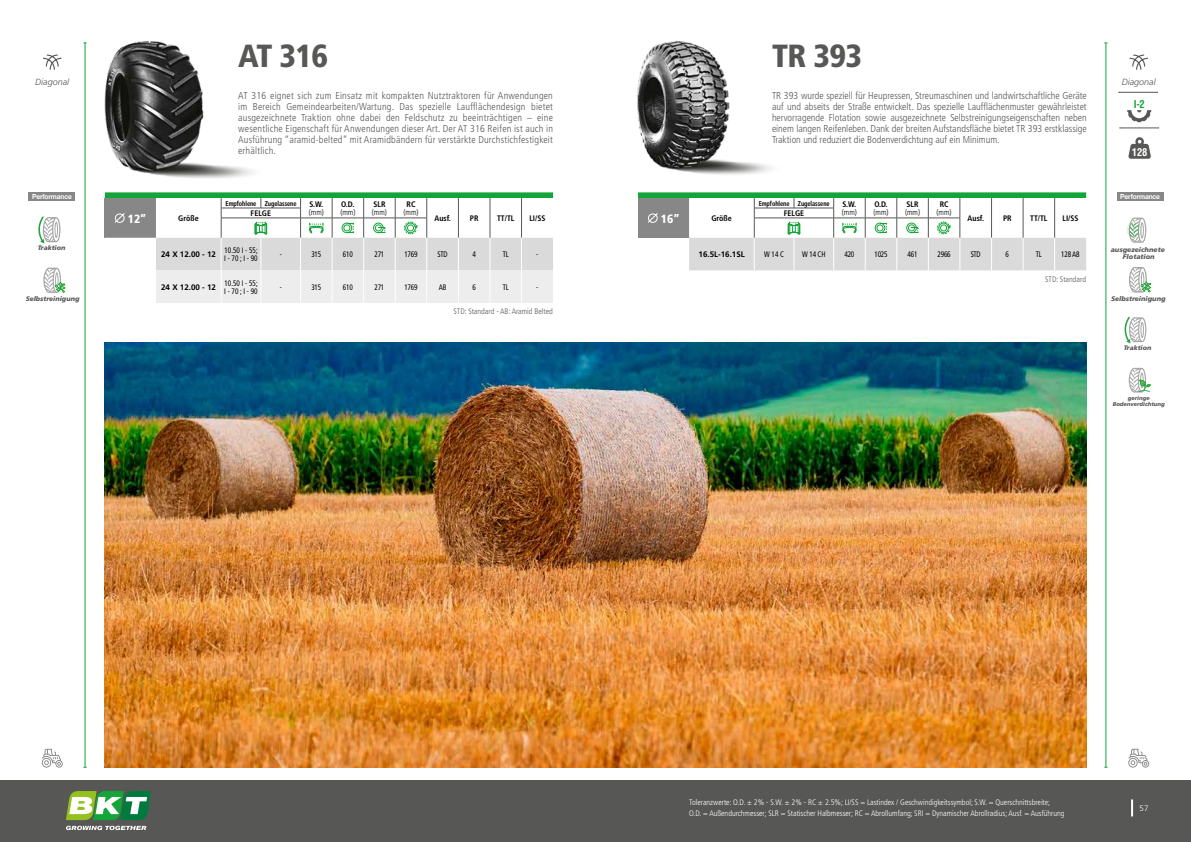
<style>
.page{position:relative;width:1191px;height:842px;background:#fff}
.page>*{position:absolute;margin:0;border:0;box-sizing:border-box;transform-origin:0 0}
.t1{font:900 condensed 32px "Frutiger LT Std";letter-spacing:-.02em;color:#575756}
.t2{font:900 condensed 12px "Frutiger LT Std";color:#fff}
.t3{font:700 condensed 10.6px "Helvetica LT Std";color:#13a538}
.t4{font:700 condensed 10.6px "Helvetica LT Std";color:#fff}
.t5{font:300 condensed 10px/11px "Frutiger LT Std";color:#575756;text-align:justify}
.t6{font:italic 300 9px "Frutiger LT Std";color:#575756}
.t7{font:300 condensed 8px/11px "Frutiger LT Std";color:#fff}
.t8{font:condensed 8px/8px "Frutiger LT Std";letter-spacing:-.03em;color:#000;scale:.9 1}
.t9{font:700 condensed 8px "Frutiger LT Std";color:#000}
.t10{font:300 condensed 8px "Frutiger LT Std";color:#575756}
.t11{font:700 8px "Frutiger LT Std";color:#000}
.t12{font:300 condensed 8px "Frutiger LT Std";color:#000}
.t13{font:300 8px "Frutiger LT Std";color:#fff}
.t14{font:700 condensed 7px "Frutiger LT Std";letter-spacing:-.01em;color:#000;scale:.9 1}
.t15{font:700 7px "Helvetica Neue";letter-spacing:-.02em;color:#fff;scale:.95 1}
.t16{font:italic 900 6.8px/6.8px "Frutiger";color:#575756;text-align:center}
.t17{font:italic 900 6.6px "Frutiger";color:#575756}
.t18{font:italic 900 6.5px "Frutiger";color:#575756}
.t19{font:italic 900 6.4px/6.4px "Frutiger";color:#575756;text-align:center}
.t20{font:italic 900 5.5px/5.5px "Frutiger";color:#575756;text-align:center}
</style>
<div class="page">
<div style="left:0;top:780px;width:1191px;height:62px;background:#575756"></div>
<svg style="left:1131px;top:799px;width:2px;height:17px"></svg>
<svg style="left:1129px;top:54px;width:19px;height:16px"></svg>
<svg style="left:43px;top:54px;width:19px;height:16px"></svg>
<hr style="left:85px;top:43px;width:1px;height:724px;background:#13a538">
<hr style="left:1105px;top:43px;width:1px;height:724px;background:#13a538">
<svg style="left:66px;top:791px;width:85px;height:29px;background:#75b375"></svg>
<svg style="left:66px;top:826px;width:80px;height:4px"></svg>
<img style="left:104px;top:41px;width:148px;height:157px">
<svg style="left:105px;top:192px;width:448px;height:111px"></svg>
<img style="left:637px;top:41px;width:134px;height:134px">
<svg style="left:638px;top:192px;width:448px;height:78px"></svg>
<img style="left:105px;top:343px;width:981px;height:425px">
<div style="left:1117px;top:192px;width:46px;height:9px;background:#878787"></div>
<svg style="left:1126px;top:218px;width:20px;height:25px"></svg>
<svg style="left:1129px;top:267px;width:23px;height:26px"></svg>
<svg style="left:1124px;top:317px;width:22px;height:26px"></svg>
<svg style="left:1128px;top:368px;width:23px;height:24px"></svg>
<div style="left:29px;top:192px;width:46px;height:9px;background:#878787"></div>
<svg style="left:38px;top:216px;width:22px;height:28px"></svg>
<svg style="left:43px;top:268px;width:23px;height:25px"></svg>
<svg style="left:1127px;top:110px;width:24px;height:13px"></svg>
<hr style="left:1119px;top:128px;width:39px;height:1px;background:#575756">
<svg style="left:1128px;top:137px;width:22px;height:22px"></svg>
<hr style="left:1118px;top:92px;width:39px;height:1px;background:#575756">
<svg style="left:42px;top:749px;width:21px;height:19px"></svg>
<svg style="left:1128px;top:749px;width:21px;height:19px"></svg>
<h1 class="t1" style="left:238px;top:36px;width:92px">AT 316</h1>
<h1 class="t1" style="left:772px;top:36px;width:92px">TR 393</h1>
<p class="t6" style="left:35px;top:76px;width:36px">Diagonal</p>
<p class="t6" style="left:1121px;top:76px;width:36px">Diagonal</p>
<p class="t15" style="left:32px;top:191px;width:43px">Performance</p>
<p class="t18" style="left:38px;top:244px;width:29px">Traktion</p>
<p class="t17" style="left:26px;top:295px;width:55px">Selbstreinigung</p>
<p class="t2" style="left:128px;top:211px;width:20px">12”</p>
<p class="t9" style="left:178px;top:213px;width:22px">Größe</p>
<p class="t5" style="left:238px;top:91px;width:316px">AT 316 eignet sich zum Einsatz mit kompakten Nutztraktoren für Anwendungen im Bereich Gemeindearbeiten/Wartung. Das spezielle Laufflächendesign bietet ausgezeichnete Traktion ohne dabei den Feldschutz zu beeinträchtigen – eine wesentliche Eigenschaft für Anwendungen dieser Art. Der AT 316 Reifen ist auch in Ausführung “aramid-belted” mit Aramidbändern für verstärkte Durchstichfestigkeit erhältlich.</p>
<p class="t14" style="left:226px;top:199px;width:80px">Empfohlene Zugelassene</p>
<p class="t9" style="left:309px;top:199px;width:15px">S.W.</p>
<p class="t12" style="left:309px;top:208px;width:17px">(mm)</p>
<p class="t9" style="left:251px;top:208px;width:22px">FELGE</p>
<p class="t9" style="left:341px;top:199px;width:15px">O.D.</p>
<p class="t12" style="left:340px;top:208px;width:17px">(mm)</p>
<p class="t9" style="left:373px;top:199px;width:13px">SLR</p>
<p class="t12" style="left:372px;top:208px;width:17px">(mm)</p>
<p class="t9" style="left:406px;top:199px;width:10px">RC</p>
<p class="t12" style="left:403px;top:208px;width:17px">(mm)</p>
<p class="t9" style="left:434px;top:213px;width:18px">Ausf.</p>
<p class="t9" style="left:470px;top:213px;width:10px">PR</p>
<p class="t9" style="left:497px;top:213px;width:19px">TT/TL</p>
<p class="t9" style="left:529px;top:213px;width:17px">LI/SS</p>
<p class="t11" style="left:161px;top:250px;width:56px">24 X 12.00 - 12</p>
<p class="t8" style="left:224px;top:246px;width:39px">10.50 I - 55;<br>I - 70 ; I - 90</p>
<p class="t8" style="left:280px;top:250px;width:4px">-</p>
<p class="t8" style="left:311px;top:250px;width:13px">315</p>
<p class="t8" style="left:343px;top:250px;width:13px">610</p>
<p class="t8" style="left:374px;top:250px;width:13px">271</p>
<p class="t8" style="left:404px;top:250px;width:16px">1769</p>
<p class="t8" style="left:437px;top:250px;width:13px">STD</p>
<p class="t8" style="left:472px;top:250px;width:5px">4</p>
<p class="t8" style="left:503px;top:250px;width:8px">TL</p>
<p class="t8" style="left:536px;top:250px;width:4px">-</p>
<p class="t11" style="left:161px;top:282px;width:56px">24 X 12.00 - 12</p>
<p class="t8" style="left:224px;top:279px;width:39px">10.50 I - 55;<br>I - 70 ; I - 90</p>
<p class="t8" style="left:280px;top:283px;width:4px">-</p>
<p class="t8" style="left:311px;top:283px;width:13px">315</p>
<p class="t8" style="left:343px;top:283px;width:13px">610</p>
<p class="t8" style="left:374px;top:283px;width:13px">271</p>
<p class="t8" style="left:404px;top:283px;width:16px">1769</p>
<p class="t8" style="left:439px;top:283px;width:10px">AB</p>
<p class="t8" style="left:472px;top:283px;width:5px">6</p>
<p class="t8" style="left:503px;top:283px;width:8px">TL</p>
<p class="t8" style="left:536px;top:283px;width:4px">-</p>
<p class="t10" style="left:453px;top:307px;width:101px">STD: Standard - AB: Aramid Belted</p>
<p class="t2" style="left:661px;top:211px;width:20px">16”</p>
<p class="t9" style="left:711px;top:213px;width:22px">Größe</p>
<p class="t5" style="left:772px;top:91px;width:316px">TR 393 wurde speziell für Heupressen, Streumaschinen und landwirtschaftliche Geräte auf und abseits der Straße entwickelt. Das spezielle Laufflächenmuster gewährleistet hervorragende Flotation sowie ausgezeichnete Selbstreinigungseigenschaften neben einem langen Reifenleben. Dank der breiten Aufstandsfläche bietet TR 393 erstklassige Traktion und reduziert die Bodenverdichtung auf ein Minimum.</p>
<p class="t14" style="left:758px;top:199px;width:80px">Empfohlene Zugelassene</p>
<p class="t9" style="left:842px;top:199px;width:15px">S.W.</p>
<p class="t12" style="left:842px;top:208px;width:17px">(mm)</p>
<p class="t9" style="left:783px;top:208px;width:22px">FELGE</p>
<p class="t9" style="left:874px;top:199px;width:15px">O.D.</p>
<p class="t12" style="left:873px;top:208px;width:17px">(mm)</p>
<p class="t9" style="left:906px;top:199px;width:13px">SLR</p>
<p class="t12" style="left:905px;top:208px;width:17px">(mm)</p>
<p class="t9" style="left:939px;top:199px;width:10px">RC</p>
<p class="t12" style="left:936px;top:208px;width:17px">(mm)</p>
<p class="t9" style="left:967px;top:213px;width:18px">Ausf.</p>
<p class="t9" style="left:1003px;top:213px;width:10px">PR</p>
<p class="t9" style="left:1030px;top:213px;width:19px">TT/TL</p>
<p class="t9" style="left:1062px;top:213px;width:17px">LI/SS</p>
<p class="t11" style="left:698px;top:250px;width:48px">16.5L-16.1SL</p>
<p class="t8" style="left:764px;top:250px;width:24px">W 14 C</p>
<p class="t8" style="left:802px;top:250px;width:27px">W 14 CH</p>
<p class="t8" style="left:844px;top:250px;width:13px">420</p>
<p class="t8" style="left:874px;top:250px;width:16px">1025</p>
<p class="t8" style="left:907px;top:250px;width:13px">461</p>
<p class="t8" style="left:937px;top:250px;width:16px">2966</p>
<p class="t8" style="left:970px;top:250px;width:13px">STD</p>
<p class="t8" style="left:1005px;top:250px;width:5px">6</p>
<p class="t8" style="left:1036px;top:250px;width:8px">TL</p>
<p class="t8" style="left:1061px;top:250px;width:22px">128 A8</p>
<p class="t10" style="left:1045px;top:275px;width:42px">STD: Standard</p>
<p class="t3" style="left:1133px;top:98px;width:13px">I-2</p>
<p class="t4" style="left:1131px;top:145px;width:17px">128</p>
<p class="t15" style="left:1120px;top:191px;width:43px">Performance</p>
<p class="t16" style="left:1110px;top:246px;width:56px">ausgezeichnete<br>Flotation</p>
<p class="t17" style="left:1111px;top:295px;width:56px">Selbstreinigung</p>
<p class="t18" style="left:1124px;top:344px;width:29px">Traktion</p>
<p class="t19" style="left:1106px;top:395px;width:63px">geringe<br>Bodenverdichtung</p>
<p class="t20" style="left:1112px;top:396px;width:54px">geringe<br>Bodenverdichtung</p>
<p class="t7" style="left:689px;top:797px;width:377px">Toleranzwerte: O.D. ± 2% - S.W. ± 2% - RC ± 2.5%; LI/SS = Lastindex / Geschwindigkeitssymbol; S.W. = Querschnittsbreite;<br>O.D. = Außendurchmesser; SLR = Statischer Halbmesser; RC = Abrollumfang; SRI = Dynamischer Abrollradius; Ausf. = Ausführung</p>
<p class="t13" style="left:1139px;top:804px;width:10px">57</p>
</div>
